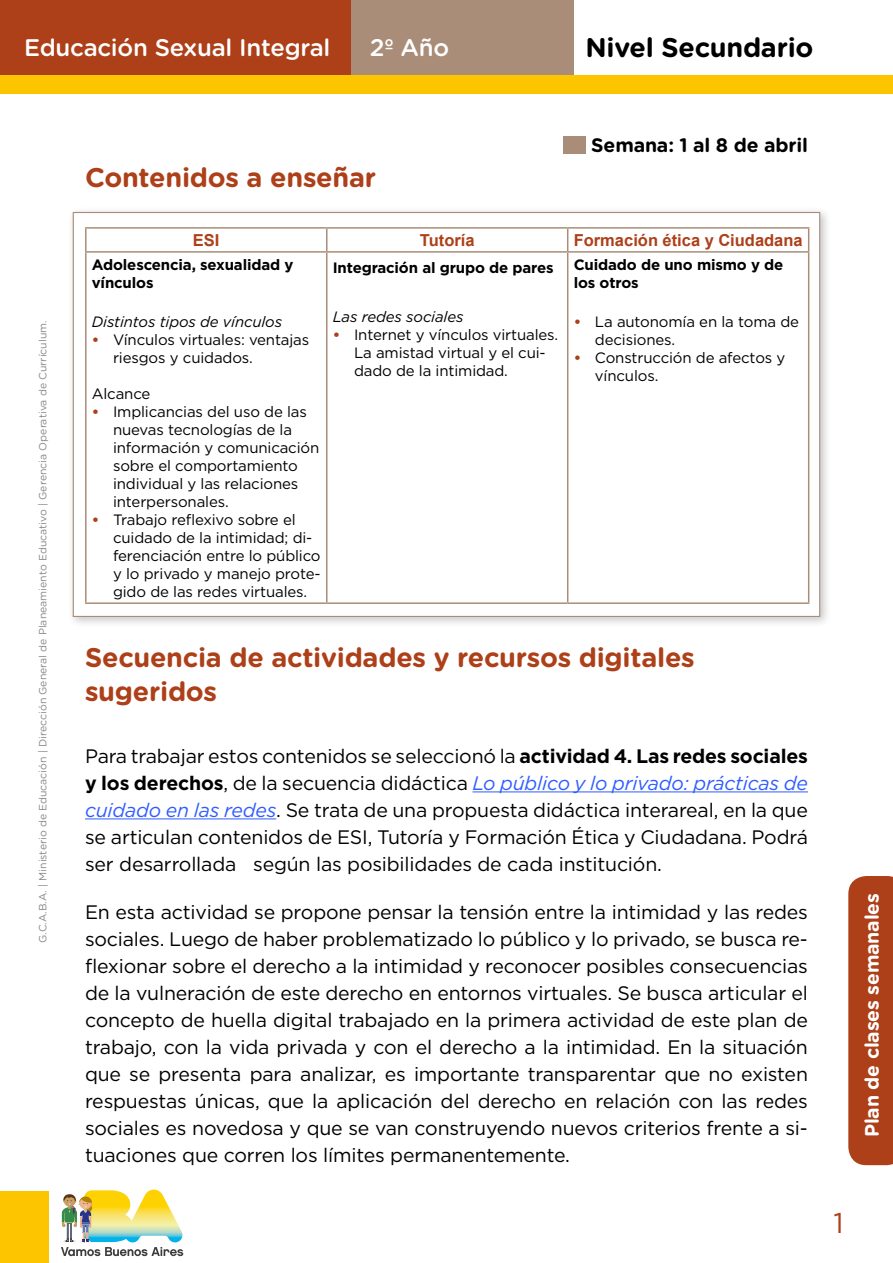
<style>
.page{position:relative;width:893px;height:1263px;background:#fff}
.page>*{position:absolute;margin:0;border:0;box-sizing:border-box;transform-origin:0 0}
.t1{font:28.5px "Gotham";color:#ad4019}
.t2{font:700 27px/34.5px "Gotham Rounded";letter-spacing:-.01em;color:#ad4019}
.t3{font:700 27px "Gotham Rounded";letter-spacing:-.01em;color:#000}
.t4{font:500 24px "Gotham Rounded";letter-spacing:-.01em;color:#fff}
.t5{font:19.5px/27px "Gotham";letter-spacing:-.01em;color:#000;text-align:justify}
.t6{font:700 19.5px "Gotham Rounded";letter-spacing:-.01em;color:#fff}
.t7{font:700 19.5px "Gotham Rounded";letter-spacing:-.01em;color:#000}
.t8{font:700 16.5px "Arial";color:#ad4019}
.t9{font:15px/18px "Gotham";letter-spacing:-.01em;color:#000}
.t10{font:700 15px/18px "Gotham";letter-spacing:-.01em;color:#000}
.t11{font:italic 15px "Gotham";letter-spacing:-.01em;color:#000}
.t12{font:10.5px "Gotham Rounded";color:#878787}
.s1{font-weight:700;color:#ad4019}
.s2{font-weight:700}
.s3{font-style:italic;color:#305cff}
</style>
<div class="page">
<div style="left:0;top:1191px;width:48px;height:72px;background:#fdc500"></div>
<svg style="left:61px;top:1189px;width:122px;height:67px"></svg>
<div style="left:0;top:0;width:351px;height:79px;background:#ad4019"></div>
<div style="left:351px;top:0;width:223px;height:78px;background:#a98d78"></div>
<div style="left:0;top:75px;width:893px;height:19px;background:#fdc500"></div>
<svg style="left:848px;top:876px;width:45px;height:289px;background:#af4620"></svg>
<div style="left:67px;top:206px;width:764px;height:422px;background:#000;opacity:.22"></div>
<div style="left:73px;top:212px;width:747px;height:405px;background:#fff;border:1px solid #a98d78"></div>
<hr style="left:472px;top:791px;width:336px;height:1px;background:#305cff">
<hr style="left:85px;top:818px;width:191px;height:1px;background:#305cff">
<div style="left:563px;top:136px;width:23px;height:18px;background:#a98d78"></div>
<hr style="left:85px;top:227px;width:242px;height:2px;background:#a98d78">
<hr style="left:85px;top:229px;width:2px;height:22px;background:#a98d78">
<hr style="left:327px;top:227px;width:241px;height:2px;background:#a98d78">
<svg style="left:326px;top:229px;width:1px;height:22px"></svg>
<hr style="left:568px;top:227px;width:241px;height:2px;background:#a98d78">
<svg style="left:567px;top:229px;width:1px;height:22px"></svg>
<svg style="left:808px;top:229px;width:1px;height:22px"></svg>
<hr style="left:85px;top:251px;width:242px;height:2px;background:#a98d78">
<hr style="left:85px;top:253px;width:2px;height:349px;background:#a98d78">
<hr style="left:327px;top:251px;width:241px;height:2px;background:#a98d78">
<hr style="left:326px;top:253px;width:1px;height:349px;background:#a98d78">
<hr style="left:568px;top:251px;width:241px;height:2px;background:#a98d78">
<hr style="left:567px;top:253px;width:1px;height:349px;background:#a98d78">
<hr style="left:808px;top:253px;width:1px;height:349px;background:#a98d78">
<hr style="left:85px;top:602px;width:242px;height:2px;background:#a98d78">
<hr style="left:327px;top:602px;width:241px;height:2px;background:#a98d78">
<hr style="left:568px;top:602px;width:241px;height:2px;background:#a98d78">
<p class="t4" style="left:24px;top:31px;width:308px">Educación Sexual Integral</p>
<p class="t4" style="left:370px;top:31px;width:81px">2º Año</p>
<h2 class="t3" style="left:585px;top:28px;width:230px">Nivel Secundario</h2>
<p class="t12" style="left:36px;top:943px;width:624px;rotate:-90deg">G.C.A.B.A. | Ministerio de Educación | Dirección General de Planeamiento Educativo | Gerencia Operativa de Currículum.</p>
<h2 class="t2" style="left:85px;top:159px;width:293px">Contenidos a enseñar</h2>
<p class="t7" style="left:591px;top:131px;width:218px">Semana: 1 al 8 de abril</p>
<p class="t8" style="left:193px;top:228px;width:28px">ESI</p>
<p class="t8" style="left:420px;top:228px;width:56px">Tutoría</p>
<p class="t8" style="left:574px;top:228px;width:230px">Formación ética y Ciudadana</p>
<p class="t10" style="left:92px;top:255px;width:203px">Adolescencia, sexualidad y vínculos</p>
<p class="t11" style="left:92px;top:312px;width:192px">Distintos tipos de vínculos</p>
<p class="t9" style="left:113px;top:330px;width:198px;text-indent:-21px"><span class="s1">•</span> Vínculos virtuales: ventajas riesgos y cuidados.</p>
<p class="t9" style="left:92px;top:384px;width:60px">Alcance</p>
<p class="t9" style="left:113px;top:402px;width:208px;text-indent:-21px"><span class="s1">•</span> Implicancias del uso de las nuevas tecnologías de la información y comunicación sobre el comportamiento individual y las relaciones interpersonales.</p>
<p class="t9" style="left:113px;top:510px;width:209px;text-indent:-21px"><span class="s1">•</span> Trabajo reflexivo sobre el cuidado de la intimidad; di&shy;ferenciación entre lo público y lo privado y manejo prote&shy;gido de las redes virtuales.</p>
<p class="t10" style="left:574px;top:255px;width:211px">Cuidado de uno mismo y de los otros</p>
<p class="t9" style="left:595px;top:312px;width:206px;text-indent:-21px"><span class="s1">•</span> La autonomía en la toma de decisiones.</p>
<p class="t9" style="left:595px;top:348px;width:192px;text-indent:-21px"><span class="s1">•</span> Construcción de afectos y vínculos.</p>
<p class="t10" style="left:333px;top:259px;width:223px">Integración al grupo de pares</p>
<p class="t11" style="left:333px;top:307px;width:132px">Las redes sociales</p>
<p class="t9" style="left:354px;top:325px;width:206px;text-indent:-21px"><span class="s1">•</span> Internet y vínculos virtuales.<br>La amistad virtual y el cui&shy;dado de la intimidad.</p>
<h2 class="t2" style="left:85px;top:639px;width:611px">Secuencia de actividades y recursos digitales sugeridos</h2>
<p class="t5" style="left:85px;top:742px;width:724px">Para trabajar estos contenidos se seleccionó la <span class="s2">actividad 4. Las redes sociales y los derechos</span>, de la secuencia didáctica <span class="s3">Lo público y lo privado: prácticas de cuidado en las redes</span>. Se trata de una propuesta didáctica interareal, en la que se articulan contenidos de ESI, Tutoría y Formación Ética y Ciudadana. Podrá ser desarrollada según las posibilidades de cada institución.</p>
<p class="t5" style="left:85px;top:898px;width:724px">En esta actividad se propone pensar la tensión entre la intimidad y las redes sociales. Luego de haber problematizado lo público y lo privado, se busca re&shy;flexionar sobre el derecho a la intimidad y reconocer posibles consecuencias de la vulneración de este derecho en entornos virtuales. Se busca articular el concepto de huella digital trabajado en la primera actividad de este plan de trabajo, con la vida privada y con el derecho a la intimidad. En la situación que se presenta para analizar, es importante transparentar que no existen respuestas únicas, que la aplicación del derecho en relación con las redes sociales es novedosa y que se van construyendo nuevos criterios frente a si&shy;tuaciones que corren los límites permanentemente.</p>
<p class="t6" style="left:858px;top:1137px;width:246px;rotate:-90deg">Plan de clases semanales</p>
<h1 class="t1" style="left:833px;top:1204px;width:12px">1</h1>
</div>
